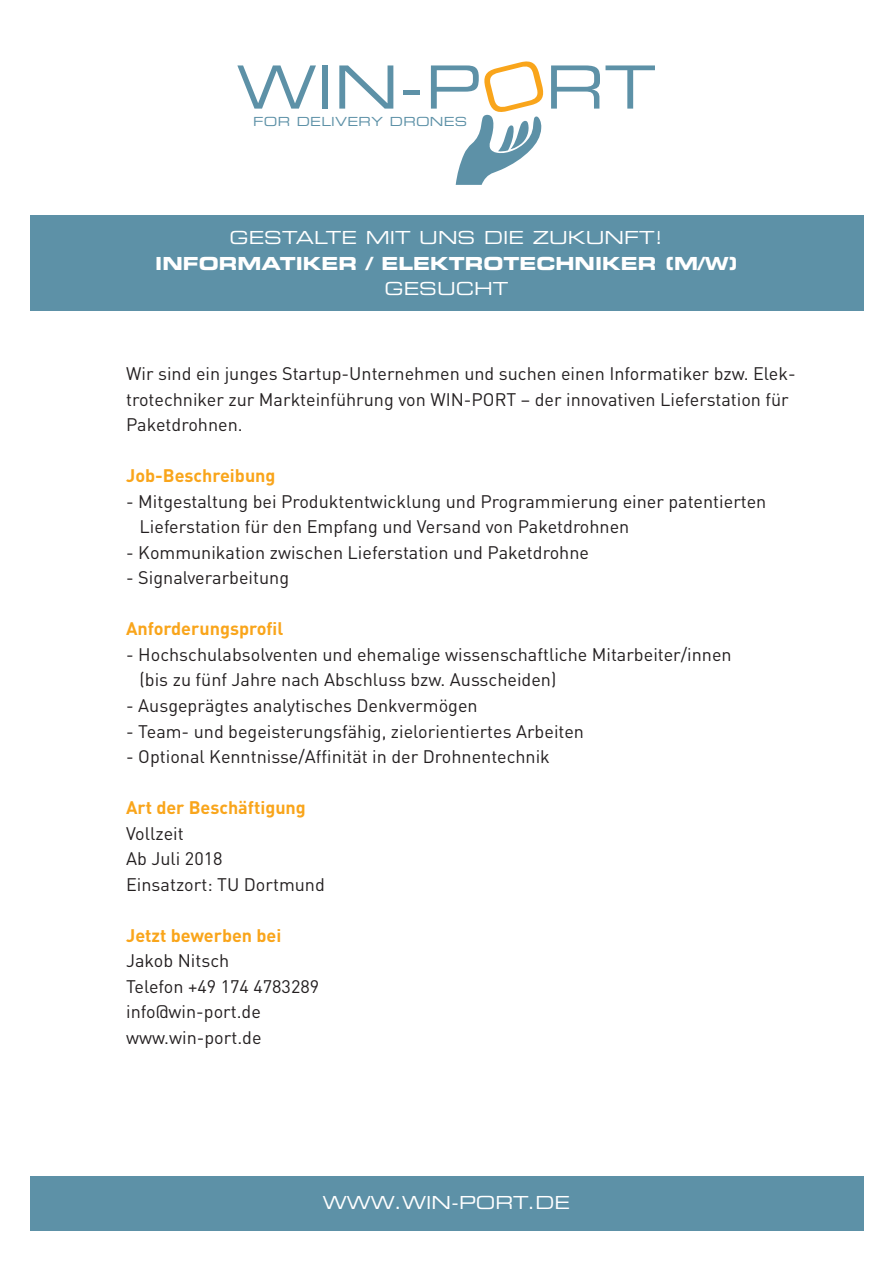
<style>
.page{position:relative;width:893px;height:1263px;background:#fff}
.page>*{position:absolute;margin:0;border:0;box-sizing:border-box;transform-origin:0 0}
.t1{font:59.55px "Eurostile Extended Two";color:#5d91a7}
.t2{font:18px/25.5px "DIN";color:#231f20}
.t3{font:700 18px "DIN";color:#f9a51b}
.t4{font:18px "Eurostile Extended Two";color:#fff}
.t5{font:18px "Eurostile Bold Extended Two";color:#fff}
.t6{font:12.6px "Eurostile Extended Two";letter-spacing:.02em;color:#5d91a7}
</style>
<div class="page">
<div style="left:30px;top:215px;width:833px;height:95px;background:#5d91a7"></div>
<div style="left:30px;top:1176px;width:833px;height:55px;background:#5d91a7"></div>
<svg style="left:456px;top:114px;width:86px;height:71px"></svg>
<h1 class="t1" style="left:237px;top:47px;width:246px">WIN-P</h1>
<p class="t6" style="left:253px;top:113px;width:216px">FOR DELIVERY DRONES</p>
<h1 class="t1" style="left:546px;top:47px;width:112px">RT</h1>
<p class="t4" style="left:230px;top:225px;width:435px">GESTALTE MIT UNS DIE ZUKUNFT!</p>
<p class="t5" style="left:155px;top:250px;width:584px">INFORMATIKER / ELEKTROTECHNIKER (M/W)</p>
<p class="t4" style="left:385px;top:276px;width:125px">GESUCHT</p>
<p class="t2" style="left:126px;top:361px;width:671px">Wir sind ein junges Startup-Unternehmen und suchen einen Informatiker bzw. Elek&shy;trotechniker zur Markteinführung von WIN-PORT – der innovativen Lieferstation für<br>Paketdrohnen.</p>
<p class="t3" style="left:126px;top:464px;width:151px">Job-Beschreibung</p>
<p class="t2" style="left:140px;top:488px;width:628px;text-indent:-13px">- Mitgestaltung bei Produktentwicklung und Programmierung einer patentierten<br>Lieferstation für den Empfang und Versand von Paketdrohnen</p>
<p class="t2" style="left:126px;top:539px;width:464px">- Kommunikation zwischen Lieferstation und Paketdrohne</p>
<p class="t2" style="left:126px;top:565px;width:165px">- Signalverarbeitung</p>
<p class="t3" style="left:126px;top:617px;width:159px">Anforderungsprofil</p>
<p class="t2" style="left:140px;top:641px;width:594px;text-indent:-13px">- Hochschulabsolventen und ehemalige wissenschaftliche Mitarbeiter/innen (bis zu fünf Jahre nach Abschluss bzw. Ausscheiden)</p>
<p class="t2" style="left:126px;top:692px;width:353px">- Ausgeprägtes analytisches Denkvermögen</p>
<p class="t2" style="left:126px;top:718px;width:459px">- Team- und begeisterungsfähig, zielorientiertes Arbeiten</p>
<p class="t2" style="left:126px;top:743px;width:425px">- Optional Kenntnisse/Affinität in der Drohnentechnik</p>
<p class="t3" style="left:126px;top:796px;width:181px">Art der Beschäftigung</p>
<p class="t2" style="left:126px;top:820px;width:200px">Vollzeit<br>Ab Juli 2018<br>Einsatzort: TU Dortmund</p>
<p class="t3" style="left:126px;top:923px;width:157px">Jetzt bewerben bei</p>
<p class="t2" style="left:126px;top:947px;width:195px">Jakob Nitsch<br>Telefon +49 174 4783289 info@win-port.de www.win-port.de</p>
<p class="t4" style="left:323px;top:1191px;width:249px">WWW.WIN-PORT.DE</p>
</div>
